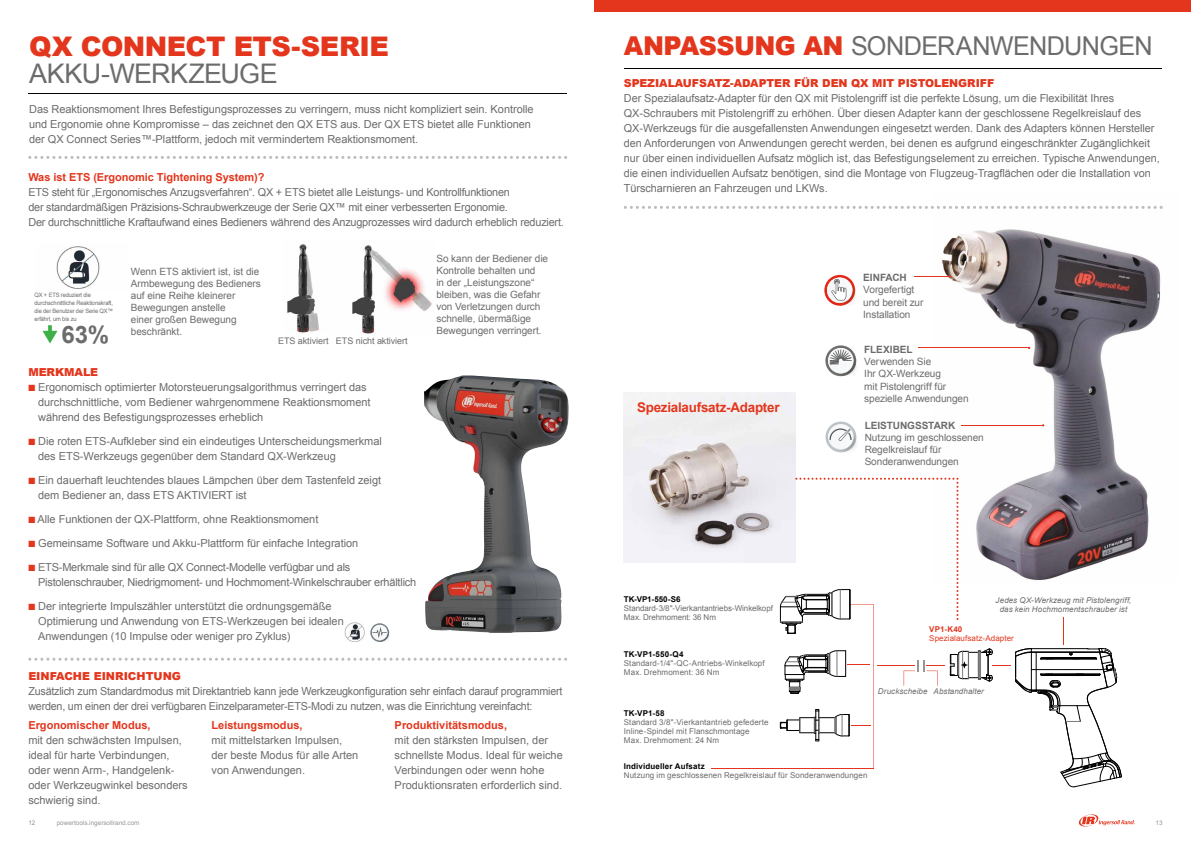
<style>
.page{position:relative;width:1191px;height:842px;background:#fff}
.page>*{position:absolute;margin:0;border:0;box-sizing:border-box;transform-origin:0 0}
.t1{font:900 27px "Arial";letter-spacing:-.02em;color:#e3361d}
.t2{font:27px "Arial";letter-spacing:-.025em;color:#6c6c6c}
.t3{font:26px "Arial";letter-spacing:-.025em;color:#6c6c6c}
.t4{font:700 24px "Arial";color:#6c6c6c}
.t5{font:700 13.4px "Arial";letter-spacing:-.02em;color:#e3361d}
.t6{font:11px/15px "Arial";letter-spacing:-.005em;color:#6c6c6c}
.t7{font:700 11px "Arial";color:#e3361d}
.t8{font:900 11px "Arial";letter-spacing:-.005em;color:#e3361d}
.t9{font:10px/12px "Arial";letter-spacing:-.005em;color:#6c6c6c}
.t10{font:700 10px "Arial";letter-spacing:-.005em;color:#6c6c6c}
.t11{font:9px "Arial";letter-spacing:-.005em;color:#6c6c6c}
.t12{font:8px/9px "Arial";letter-spacing:.01em;color:#6c6c6c}
.t13{font:italic 8px/9px "Arial";letter-spacing:.01em;color:#6c6c6c;text-align:center}
.t14{font:8px/9px "Arial";letter-spacing:-.01em;color:#6c6c6c}
.t15{font:700 8px "Arial";letter-spacing:.015em;color:#000}
.t16{font:8px "Arial";letter-spacing:.01em;color:#e3361d}
.t17{font:700 8px "Arial";letter-spacing:-.005em;color:#000}
.t18{font:700 8px "Arial";letter-spacing:.015em;color:#e3361d}
.t19{font:6.4px "Arial";color:#969696}
.t20{font:6px/8px "Arial";letter-spacing:-.02em;color:#6c6c6c;scale:.95 1}
.s1{color:#e3361d}
.s2{font-weight:900;color:#e3361d}
</style>
<div class="page">
<svg style="left:1078px;top:814px;width:57px;height:13px"></svg>
<div style="left:595px;top:0;width:596px;height:12px;background:#e3361d"></div>
<hr style="left:28px;top:94px;width:539px;height:1px;background:#000">
<svg style="left:370px;top:623px;width:20px;height:19px"></svg>
<img style="left:424px;top:375px;width:145px;height:258px">
<svg style="left:28px;top:156px;width:539px;height:3px"></svg>
<svg style="left:28px;top:658px;width:539px;height:3px"></svg>
<img style="left:287px;top:244px;width:145px;height:90px">
<img style="left:56px;top:246px;width:44px;height:43px">
<img style="left:42px;top:325px;width:16px;height:19px">
<img style="left:345px;top:623px;width:19px;height:19px">
<hr style="left:624px;top:68px;width:537px;height:1px;background:#000">
<img style="left:932px;top:206px;width:231px;height:349px">
<hr style="left:914px;top:276px;width:36px;height:1px;background:#e3361d">
<hr style="left:918px;top:348px;width:111px;height:1px;background:#e3361d">
<hr style="left:961px;top:425px;width:82px;height:1px;background:#e3361d">
<img style="left:624px;top:393px;width:171px;height:170px">
<svg style="left:825px;top:345px;width:32px;height:32px"></svg>
<svg style="left:824px;top:275px;width:32px;height:31px"></svg>
<svg style="left:825px;top:422px;width:32px;height:31px"></svg>
<svg style="left:624px;top:206px;width:538px;height:3px"></svg>
<hr style="left:711px;top:768px;width:163px;height:1px;background:#e3361d">
<svg style="left:780px;top:478px;width:342px;height:309px"></svg>
<h1 class="t1" style="left:29px;top:26px;width:361px">QX CONNECT ETS-SERIE</h1>
<h1 class="t2" style="left:29px;top:55px;width:250px">AKKU-WERKZEUGE</h1>
<p class="t6" style="left:29px;top:102px;width:506px">Das Reaktionsmoment Ihres Befestigungsprozesses zu verringern, muss nicht kompliziert sein. Kontrolle und Ergonomie ohne Kompromisse – das zeichnet den QX ETS aus. Der QX ETS bietet alle Funktionen der QX Connect Series™-Plattform, jedoch mit vermindertem Reaktionsmoment.</p>
<p class="t7" style="left:28px;top:170px;width:238px">Was ist ETS (Ergonomic Tightening System)?</p>
<p class="t6" style="left:28px;top:185px;width:537px">ETS steht für „Ergonomisches Anzugsverfahren“. QX + ETS bietet alle Leistungs- und Kontrollfunktionen<br>der standardmäßigen Präzisions-Schraubwerkzeuge der Serie QX™ mit einer verbesserten Ergonomie.<br>Der durchschnittliche Kraftaufwand eines Bedieners während des Anzugprozesses wird dadurch erheblich reduziert.</p>
<p class="t9" style="left:131px;top:266px;width:131px">Wenn ETS aktiviert ist, ist die<br>Armbewegung des Bedieners auf eine Reihe kleinerer<br>Bewegungen anstelle<br>einer großen Bewegung beschränkt.</p>
<p class="t9" style="left:436px;top:253px;width:113px">So kann der Bediener die<br>Kontrolle behalten und<br>in der „Leistungszone“ bleiben, was die Gefahr von Verletzungen durch schnelle, übermäßige<br>Bewegungen verringert.</p>
<p class="t20" style="left:34px;top:291px;width:84px">QX + ETS reduziert die durchschnittliche Reaktionskraft, die der Benutzer der Serie QX™ erfährt, um bis zu</p>
<h3 class="t4" style="left:62px;top:318px;width:49px">63%</h3>
<p class="t11" style="left:278px;top:335px;width:131px">ETS aktiviert ETS nicht aktiviert</p>
<p class="t8" style="left:28px;top:364px;width:71px">MERKMALE</p>
<p class="t6" style="left:38px;top:380px;width:334px;text-indent:-10px"><span class="s1">■</span> Ergonomisch optimierter Motorsteuerungsalgorithmus verringert das durchschnittliche, vom Bediener wahrgenommene Reaktionsmoment während des Befestigungsprozesses erheblich</p>
<p class="t6" style="left:38px;top:434px;width:345px;text-indent:-10px"><span class="s1">■</span> Die roten ETS-Aufkleber sind ein eindeutiges Unterscheidungsmerkmal des ETS-Werkzeugs gegenüber dem Standard QX-Werkzeug</p>
<p class="t6" style="left:38px;top:473px;width:344px;text-indent:-10px"><span class="s1">■</span> Ein dauerhaft leuchtendes blaues Lämpchen über dem Tastenfeld zeigt dem Bediener an, dass ETS AKTIVIERT ist</p>
<p class="t6" style="left:28px;top:512px;width:291px"><span class="s1">■</span> Alle Funktionen der QX-Plattform, ohne Reaktionsmoment</p>
<p class="t6" style="left:28px;top:536px;width:331px"><span class="s1">■</span> Gemeinsame Software und Akku-Plattform für einfache Integration</p>
<p class="t6" style="left:38px;top:560px;width:380px;text-indent:-10px"><span class="s1">■</span> ETS-Merkmale sind für alle QX Connect-Modelle verfügbar und als<br>Pistolenschrauber, Niedrigmoment- und Hochmoment-Winkelschrauber erhältlich</p>
<p class="t6" style="left:38px;top:599px;width:307px;text-indent:-10px"><span class="s1">■</span> Der integrierte Impulszähler unterstützt die ordnungsgemäße<br>Optimierung und Anwendung von ETS-Werkzeugen bei idealen<br>Anwendungen (10 Impulse oder weniger pro Zyklus)</p>
<p class="t8" style="left:28px;top:668px;width:154px">EINFACHE EINRICHTUNG</p>
<p class="t6" style="left:28px;top:683px;width:536px">Zusätzlich zum Standardmodus mit Direktantrieb kann jede Werkzeugkonfiguration sehr einfach darauf programmiert werden, um einen der drei verfügbaren Einzelparameter-ETS-Modi zu nutzen, was die Einrichtung vereinfacht:</p>
<p class="t7" style="left:28px;top:718px;width:124px">Ergonomischer Modus,</p>
<p class="t6" style="left:28px;top:733px;width:161px">mit den schwächsten Impulsen, ideal für harte Verbindungen, oder wenn Arm-, Handgelenk&shy;oder Werkzeugwinkel besonders schwierig sind.</p>
<p class="t7" style="left:395px;top:718px;width:114px">Produktivitätsmodus,</p>
<p class="t6" style="left:395px;top:733px;width:170px">mit den stärksten Impulsen, der schnellste Modus. Ideal für weiche Verbindungen oder wenn hohe Produktionsraten erforderlich sind.</p>
<p class="t7" style="left:211px;top:718px;width:93px">Leistungsmodus,</p>
<p class="t6" style="left:211px;top:733px;width:148px">mit mittelstarken Impulsen, der beste Modus für alle Arten von Anwendungen.</p>
<h2 class="t3" style="left:624px;top:29px;width:530px"><span class="s2">ANPASSUNG AN</span> SONDERANWENDUNGEN</h2>
<p class="t8" style="left:624px;top:75px;width:372px">SPEZIALAUFSATZ-ADAPTER FÜR DEN QX MIT PISTOLENGRIFF</p>
<p class="t6" style="left:624px;top:91px;width:537px">Der Spezialaufsatz-Adapter für den QX mit Pistolengriff ist die perfekte Lösung, um die Flexibilität Ihres QX-Schraubers mit Pistolengriff zu erhöhen. Über diesen Adapter kann der geschlossene Regelkreislauf des QX-Werkzeugs für die ausgefallensten Anwendungen eingesetzt werden. Dank des Adapters können Hersteller den Anforderungen von Anwendungen gerecht werden, bei denen es aufgrund eingeschränkter Zugänglichkeit nur über einen individuellen Aufsatz möglich ist, das Befestigungselement zu erreichen. Typische Anwendungen, die einen individuellen Aufsatz benötigen, sind die Montage von Flugzeug-Tragflächen oder die Installation von Türscharnieren an Fahrzeugen und LKWs.</p>
<p class="t5" style="left:637px;top:399px;width:144px">Spezialaufsatz-Adapter</p>
<p class="t17" style="left:624px;top:593px;width:58px">TK-VP1-550-S6</p>
<p class="t14" style="left:624px;top:603px;width:150px">Standard-3/8"-Vierkantantriebs-Winkelkopf<br>Max. Drehmoment: 36 Nm</p>
<p class="t10" style="left:863px;top:271px;width:45px">EINFACH</p>
<p class="t9" style="left:863px;top:284px;width:62px;line-height:12.3px">Vorgefertigt und bereit zur<br>Installation</p>
<p class="t10" style="left:864px;top:343px;width:50px">FLEXIBEL</p>
<p class="t9" style="left:864px;top:356px;width:106px;line-height:12.3px">Verwenden Sie<br>Ihr QX-Werkzeug<br>mit Pistolengriff für spezielle Anwendungen</p>
<p class="t10" style="left:864px;top:419px;width:92px">LEISTUNGSSTARK</p>
<p class="t9" style="left:864px;top:432px;width:121px">Nutzung im geschlossenen<br>Regelkreislauf für<br>Sonderanwendungen</p>
<p class="t13" style="left:995px;top:595px;width:137px">Jedes QX-Werkzeug mit Pistolengriff, das kein Hochmomentschrauber ist</p>
<p class="t18" style="left:929px;top:624px;width:35px">VP1-K40</p>
<p class="t16" style="left:929px;top:633px;width:86px">Spezialaufsatz-Adapter</p>
<p class="t15" style="left:624px;top:649px;width:61px">TK-VP1-550-Q4</p>
<p class="t12" style="left:624px;top:659px;width:142px">Standard-1/4"-QC-Antriebs-Winkelkopf<br>Max. Drehmoment: 36 Nm</p>
<p class="t15" style="left:624px;top:708px;width:42px">TK-VP1-58</p>
<p class="t12" style="left:624px;top:718px;width:146px">Standard 3/8"-Vierkantantrieb gefederte<br>Inline-Spindel mit Flanschmontage<br>Max. Drehmoment: 24 Nm</p>
<p class="t15" style="left:624px;top:761px;width:82px">Individueller Aufsatz</p>
<p class="t12" style="left:624px;top:771px;width:245px">Nutzung im geschlossenen Regelkreislauf für Sonderanwendungen</p>
<p class="t13" style="left:878px;top:687px;width:107px">Druckscheibe Abstandhalter</p>
<p class="t19" style="left:28px;top:818px;width:9px">12</p>
<p class="t19" style="left:57px;top:818px;width:84px">powertools.ingersollrand.com</p>
<p class="t19" style="left:1155px;top:818px;width:9px">13</p>
</div>
